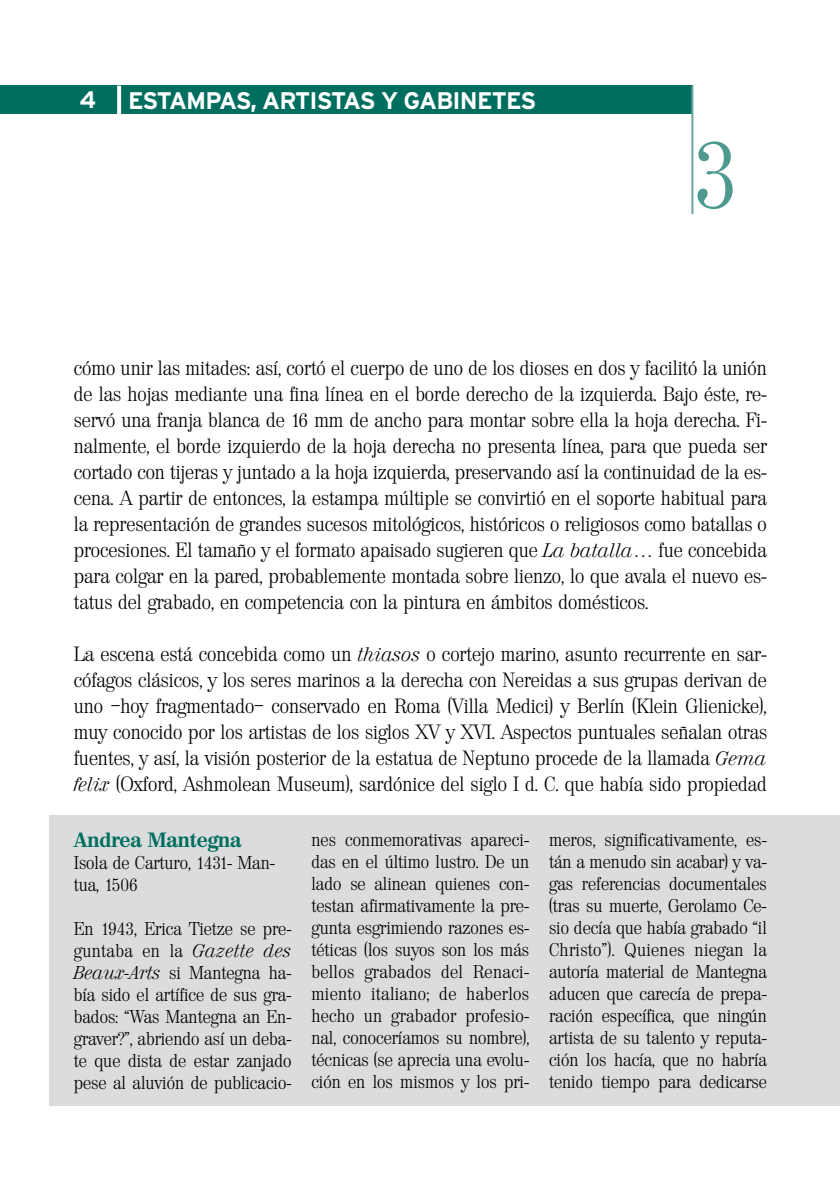
<style>
.page{position:relative;width:840px;height:1192px;background:#fff}
.page>*{position:absolute;margin:0;border:0;box-sizing:border-box;transform-origin:0 0}
.t1{font:300 95.4px "Valencia";color:#4e9990}
.t2{font:700 24px "Interstate";letter-spacing:-.04em;color:#fff}
.t3{font:300 20px/26px "Valencia";color:#000;text-align:justify}
.t4{font:700 20px "Valencia";color:#006e5f}
.t5{font:300 18px/22px "Valencia";color:#000;text-align:justify}
.s1{font-style:italic;font-size:19px}
.s2{font-style:italic}
</style>
<div class="page">
<div style="left:0;top:86px;width:692px;height:28px;background:#006e5f"></div>
<svg style="left:117px;top:86px;width:4px;height:28px"></svg>
<hr style="left:691px;top:86px;width:2px;height:128px;background:#69a59e">
<div style="left:49px;top:815px;width:790px;height:291px;background:#dbdcde"></div>
<p class="t2" style="left:79px;top:90px;width:18px">4</p>
<p class="t2" style="left:128px;top:91px;width:409px">ESTAMPAS, ARTISTAS Y GABINETES</p>
<h1 class="t1" style="left:692px;top:130px;width:48px">3</h1>
<p class="t3" style="left:74px;top:356px;width:694px">cómo unir las mitades: así, cortó el cuerpo de uno de los dioses en dos y facilitó la unión de las hojas mediante una fina línea en el borde derecho de la izquierda. Bajo éste, re&shy;servó una franja blanca de 16 mm de ancho para montar sobre ella la hoja derecha. Fi&shy;nalmente, el borde izquierdo de la hoja derecha no presenta línea, para que pueda ser cortado con tijeras y juntado a la hoja izquierda, preservando así la continuidad de la es&shy;cena. A partir de entonces, la estampa múltiple se convirtió en el soporte habitual para la representación de grandes sucesos mitológicos, históricos o religiosos como batallas o procesiones. El tamaño y el formato apaisado sugieren que <span class="s1">La batalla</span>… fue concebida para colgar en la pared, probablemente montada sobre lienzo, lo que avala el nuevo es&shy;tatus del grabado, en competencia con la pintura en ámbitos domésticos.</p>
<p class="t3" style="left:74px;top:642px;width:694px">La escena está concebida como un <span class="s1">thiasos</span> o cortejo marino, asunto recurrente en sar&shy;cófagos clásicos, y los seres marinos a la derecha con Nereidas a sus grupas derivan de uno –hoy fragmentado– conservado en Roma (Villa Medici) y Berlín (Klein Glienicke), muy conocido por los artistas de los siglos XV y XVI. Aspectos puntuales señalan otras fuentes, y así, la visión posterior de la estatua de Neptuno procede de la llamada <span class="s1">Gema felix</span> (Oxford, Ashmolean Museum), sardónice del siglo I d. C. que había sido propiedad</p>
<p class="t4" style="left:74px;top:832px;width:169px">Andrea Mantegna</p>
<p class="t5" style="left:74px;top:853px;width:203px">Isola de Carturo, 1431- Man&shy;tua, 1506</p>
<p class="t5" style="left:74px;top:919px;width:219px">En 1943, Erica Tietze se pre&shy;guntaba en la <span class="s2">Gazette des Beaux-Arts</span> si Mantegna ha&shy;bía sido el artífice de sus gra&shy;bados: “Was Mantegna an En&shy;graver?”, abriendo así un deba&shy;te que dista de estar zanjado pese al aluvión de publicacio-</p>
<p class="t5" style="left:311px;top:829px;width:219px">nes conmemorativas apareci&shy;das en el último lustro. De un lado se alinean quienes con&shy;testan afirmativamente la pre&shy;gunta esgrimiendo razones es&shy;téticas (los suyos son los más bellos grabados del Renaci&shy;miento italiano; de haberlos hecho un grabador profesio&shy;nal, conoceríamos su nombre), técnicas (se aprecia una evolu&shy;ción en los mismos y los pri-</p>
<p class="t5" style="left:548px;top:829px;width:219px">meros, significativamente, es&shy;tán a menudo sin acabar) y va&shy;gas referencias documentales (tras su muerte, Gerolamo Ce&shy;sio decía que había grabado “il Christo”). Quienes niegan la autoría material de Mantegna aducen que carecía de prepa&shy;ración específica, que ningún artista de su talento y reputa&shy;ción los hacía, que no habría tenido tiempo para dedicarse</p>
</div>
